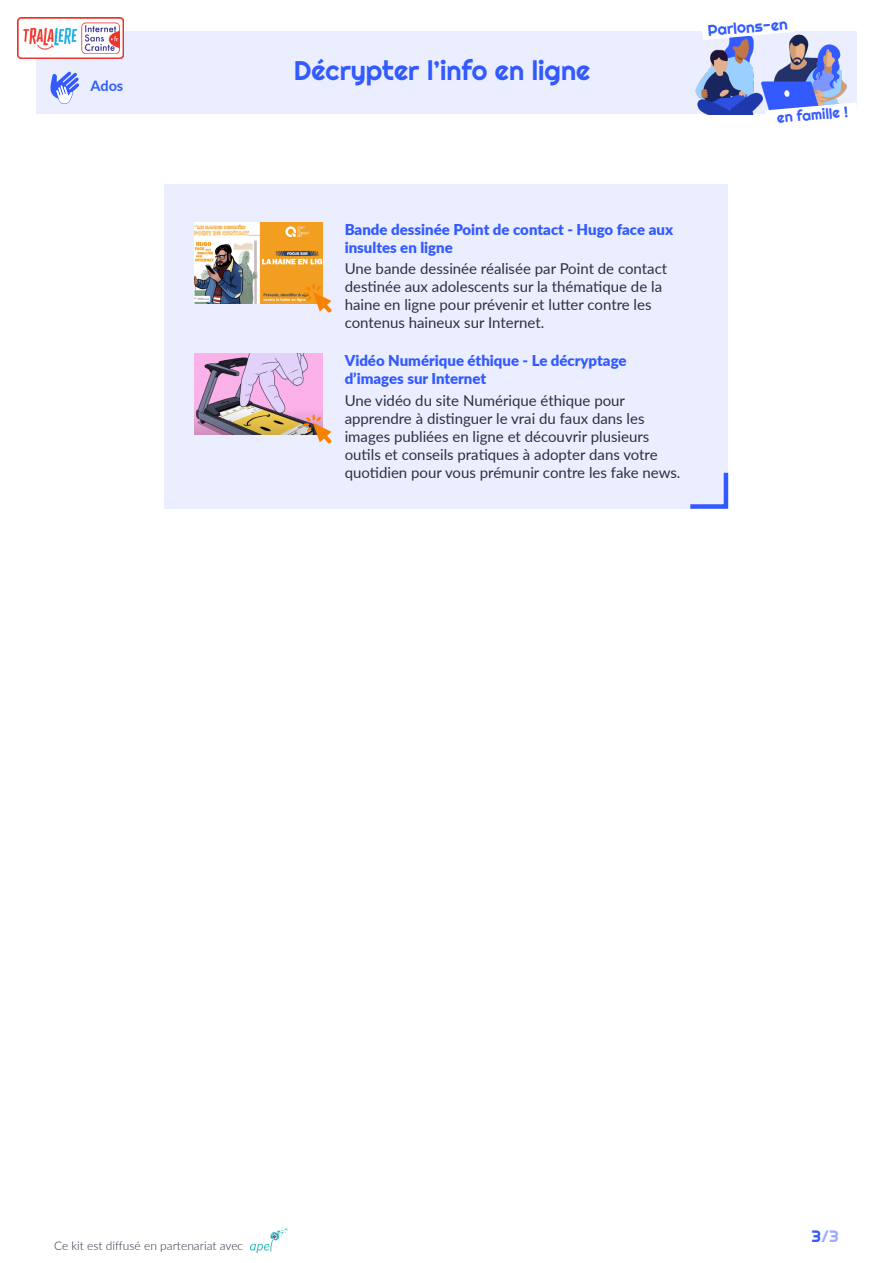
<style>
.page{position:relative;width:893px;height:1263px;background:#fff}
.page>*{position:absolute;margin:0;border:0;box-sizing:border-box;transform-origin:0 0}
.t1{font:27px "Righteous";color:#335aff}
.t2{font:16.5px "Righteous";color:#99acff}
.t3{font:15.45px "Righteous";color:#335aff}
.t4{font:15px/18px "Lato";color:#2f2f42}
.t5{font:900 15px/18px "Lato";color:#335aff}
.t6{font:14.55px "Righteous";color:#335aff}
.t7{font:700 14.4px "Lato";color:#335aff}
.t8{font:300 12px "Lato";color:#2f2f42}
.s1{color:#335aff}
</style>
<div class="page">
<img style="left:250px;top:1227px;width:38px;height:26px">
<div style="left:165px;top:185px;width:563px;height:324px;background:#ebeeff"></div>
<img style="left:194px;top:223px;width:129px;height:81px">
<img style="left:194px;top:354px;width:129px;height:81px">
<svg style="left:304px;top:284px;width:28px;height:29px"></svg>
<svg style="left:304px;top:414px;width:28px;height:30px"></svg>
<svg style="left:690px;top:472px;width:39px;height:37px"></svg>
<div style="left:36px;top:31px;width:820px;height:83px;background:#ebeeff"></div>
<img style="left:695px;top:34px;width:152px;height:80px">
<svg style="left:701px;top:31px;width:93px;height:9px"></svg>
<svg style="left:765px;top:102px;width:92px;height:12px"></svg>
<img style="left:18px;top:17px;width:106px;height:42px">
<svg style="left:50px;top:71px;width:29px;height:33px"></svg>
<p class="t7" style="left:91px;top:75px;width:34px">Ados</p>
<h1 class="t1" style="left:294px;top:53px;width:298px">Décrypter l’info en ligne</h1>
<p class="t3" style="left:707px;top:21px;width:82px;rotate:-5deg">Parlons-en</p>
<p class="t6" style="left:776px;top:109px;width:73px;rotate:-5deg">en famille !</p>
<p class="t5" style="left:345px;top:220px;width:330px">Bande dessinée Point de contact - Hugo face aux insultes en ligne</p>
<p class="t4" style="left:345px;top:259px;width:324px">Une bande dessinée réalisée par Point de contact destinée aux adolescents sur la thématique de la haine en ligne pour prévenir et lutter contre les contenus haineux sur Internet.</p>
<p class="t5" style="left:345px;top:351px;width:283px">Vidéo Numérique éthique - Le décryptage d’images sur Internet</p>
<p class="t4" style="left:345px;top:391px;width:337px">Une vidéo du site Numérique éthique pour apprendre à distinguer le vrai du faux dans les images publiées en ligne et découvrir plusieurs outils et conseils pratiques à adopter dans votre quotidien pour vous prémunir contre les fake news.</p>
<p class="t8" style="left:54px;top:1237px;width:191px">Ce kit est diffusé en partenariat avec</p>
<p class="t2" style="left:811px;top:1226px;width:29px"><span class="s1">3</span>/3</p>
</div>
